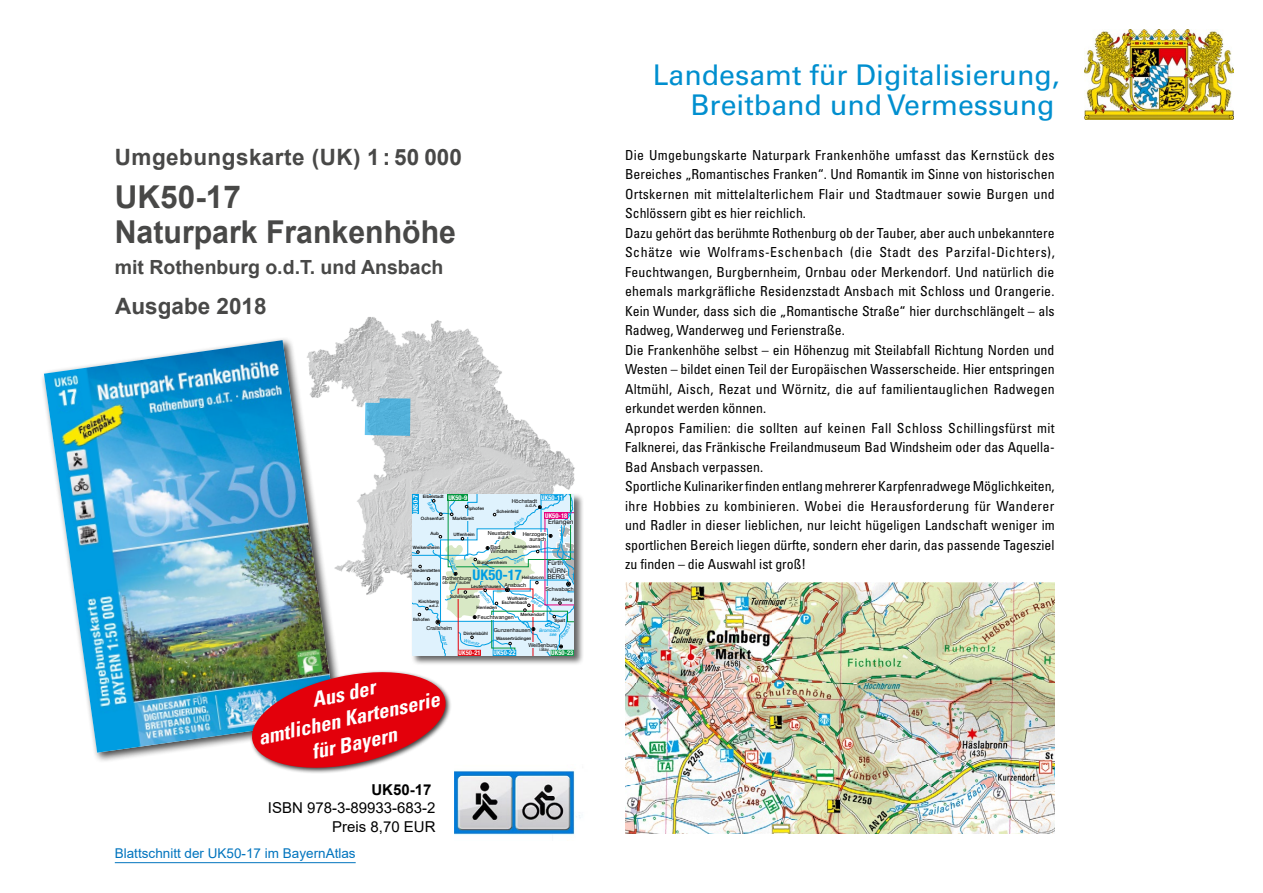
<style>
.page{position:relative;width:1263px;height:893px;background:#fff}
.page>*{position:absolute;margin:0;border:0;box-sizing:border-box;transform-origin:0 0}
.t1{font:700 31.5px/35.2px "Arial";color:#484847}
.t2{font:28.5px/30px "Univers";color:#008fcf;text-align:right}
.t3{font:700 22.5px "Arial";letter-spacing:.02em;color:#484847}
.t4{font:700 22.5px "Arial";color:#484847}
.t5{font:italic 700 condensed 20.55px/25.3px "Univers";color:#fff;text-align:center}
.t6{font:700 19.5px "Arial";color:#484847}
.t7{font:15px/18.8px "Arial";color:#000;text-align:right}
.t8{font:700 15px "Arial";color:#000}
.t9{font:700 condensed 14.7px "Helvetica Neue";color:#009ee3}
.t10{font:condensed 13.8px/19.5px "Univers";letter-spacing:.005em;color:#000}
.t11{font:13.5px "Arial";color:#0074be}
.t12{font:700 condensed 6.45px "Helvetica Neue";letter-spacing:.005em;color:#fff}
.t13{font:6.45px "Helvetica Neue";color:#000}
.t14{font:5.55px/4.9px "Helvetica Neue";color:#000}
.t15{font:italic 5.1px "Arial";color:#009ee3}
.t16{font:italic 4.65px/3.6px "Arial";color:#009ee3}
.t17{font:500 4.5px/4.1px "Helvetica Neue";color:#000}
.t18{font:4.5px "Helvetica Neue";color:#000}
.t19{font:4.5px "Helvetica Neue";color:#000;scale:.96 1}
.t20{font:500 3.9px "Helvetica Neue";color:#000}
.s1{font-weight:400;font-size:6.45px}
</style>
<div class="page">
<img style="left:625px;top:582px;width:429px;height:251px">
<img style="left:347px;top:317px;width:228px;height:278px">
<svg style="left:365px;top:398px;width:45px;height:38px;background:#5bb3da"></svg>
<div style="left:411px;top:493px;width:173px;height:173px;background:#000;opacity:.6"></div>
<div style="left:40px;top:337px;width:307px;height:426px;background:#000;opacity:.75"></div>
<img style="left:44px;top:340px;width:292px;height:413px">
<svg style="left:247px;top:665px;width:203px;height:108px"></svg>
<hr style="left:115px;top:862px;width:241px;height:1px;background:#0074be">
<img style="left:455px;top:770px;width:126px;height:65px">
<img style="left:1084px;top:30px;width:149px;height:90px">
<svg style="left:412px;top:494px;width:162px;height:162px"></svg>
<h3 class="t3" style="left:115px;top:141px;width:348px">Umgebungskarte (UK) 1 : 50 000</h3>
<h1 class="t1" style="left:115px;top:180px;width:343px">UK50-17<br>Naturpark Frankenhöhe</h1>
<h3 class="t6" style="left:115px;top:253px;width:330px">mit Rothenburg o.d.T. und Ansbach</h3>
<h3 class="t4" style="left:115px;top:290px;width:153px">Ausgabe 2018</h3>
<p class="t12" style="left:412px;top:514px;width:20px;rotate:-90deg">UK50-7</p>
<p class="t12" style="left:448px;top:493px;width:20px">UK50-9</p>
<p class="t17" style="left:423px;top:495px;width:22px">Eibelstadt</p>
<p class="t12" style="left:541px;top:494px;width:24px">UK50-11</p>
<p class="t14" style="left:512px;top:499px;width:27px">Höchstadt</p>
<p class="t18" style="left:525px;top:503px;width:13px">a.d.A.</p>
<p class="t15" style="left:432px;top:501px;width:13px;rotate:60deg">Main</p>
<p class="t17" style="left:469px;top:506px;width:17px">Iphofen</p>
<p class="t17" style="left:496px;top:510px;width:24px">Scheinfeld</p>
<p class="t17" style="left:515px;top:545px;width:27px">Langenzenn</p>
<p class="t12" style="left:545px;top:512px;width:24px">UK50-18</p>
<p class="t17" style="left:421px;top:516px;width:25px">Ochsenfurt</p>
<p class="t17" style="left:430px;top:532px;width:10px">Aub</p>
<p class="t17" style="left:453px;top:517px;width:23px">Marktbreit</p>
<p class="t17" style="left:454px;top:532px;width:23px">Uffenheim</p>
<p class="t16" style="left:513px;top:523px;width:13px;rotate:-33deg">Aisch</p>
<p class="t13" style="left:548px;top:518px;width:27px">Erlangen</p>
<p class="t14" style="left:488px;top:531px;width:24px">Neustadt</p>
<p class="t18" style="left:498px;top:535px;width:13px">a.d.A.</p>
<p class="t14" style="left:490px;top:544px;width:29px">Bad<br>Windsheim</p>
<p class="t14" style="left:530px;top:531px;width:20px;text-indent:-7px">Herzogen&shy;aurach</p>
<p class="t17" style="left:413px;top:545px;width:28px">Weikersheim</p>
<p class="t16" style="left:453px;top:556px;width:16px;rotate:69deg">Tauber</p>
<p class="t16" style="left:513px;top:561px;width:12px;rotate:-24deg">Zenn</p>
<p class="t17" style="left:477px;top:560px;width:31px">Burgbernheim</p>
<p class="t17" style="left:471px;top:584px;width:32px">Leutershausen</p>
<p class="t17" style="left:502px;top:596px;width:29px;text-indent:6px">Wolframs-<br>Eschenbach</p>
<p class="t17" style="left:463px;top:631px;width:26px">Dinkelsbühl</p>
<p class="t17" style="left:496px;top:637px;width:37px">Wassertrüdingen</p>
<p class="t13" style="left:548px;top:559px;width:17px">Fürth</p>
<p class="t17" style="left:552px;top:597px;width:22px">Abenberg</p>
<p class="t13" style="left:548px;top:567px;width:22px">NÜRN-</p>
<p class="t17" style="left:522px;top:575px;width:45px">Heilsbronn <span class="s1">BERG</span></p>
<p class="t17" style="left:413px;top:569px;width:29px">Niederstetten</p>
<p class="t17" style="left:414px;top:581px;width:26px">Schrozberg</p>
<p class="t17" style="left:413px;top:617px;width:18px">Ilshofen</p>
<p class="t9" style="left:473px;top:566px;width:51px">UK50-17</p>
<p class="t14" style="left:443px;top:575px;width:30px">Rothenburg</p>
<p class="t18" style="left:443px;top:580px;width:30px">ob der Tauber</p>
<p class="t17" style="left:450px;top:594px;width:31px">Schillingsfürst</p>
<p class="t14" style="left:478px;top:614px;width:38px">Feuchtwangen</p>
<p class="t14" style="left:504px;top:582px;width:23px">Ansbach</p>
<p class="t14" style="left:545px;top:586px;width:30px">Schwabach</p>
<p class="t16" style="left:481px;top:590px;width:17px;rotate:51deg">Altmühl</p>
<p class="t16" style="left:464px;top:639px;width:17px;rotate:12deg">Wörnitz</p>
<p class="t17" style="left:418px;top:600px;width:22px">Kirchberg</p>
<p class="t20" style="left:429px;top:604px;width:11px">a.d.J.</p>
<p class="t17" style="left:477px;top:605px;width:22px">Herrieden</p>
<p class="t17" style="left:520px;top:612px;width:26px">Merkendorf</p>
<p class="t14" style="left:528px;top:642px;width:30px">Weißenburg</p>
<p class="t19" style="left:539px;top:646px;width:12px">i.Bay.</p>
<p class="t17" style="left:554px;top:618px;width:12px">Spalt</p>
<p class="t14" style="left:426px;top:625px;width:27px">Crailsheim</p>
<p class="t14" style="left:494px;top:627px;width:38px">Gunzenhausen</p>
<p class="t16" style="left:549px;top:629px;width:12px;text-indent:-10px">Brombach see</p>
<p class="t16" style="left:445px;top:634px;width:13px;rotate:75deg">Jagst</p>
<p class="t12" style="left:459px;top:649px;width:24px">UK50-21</p>
<p class="t12" style="left:493px;top:649px;width:24px">UK50-22</p>
<p class="t12" style="left:551px;top:649px;width:24px">UK50-23</p>
<h3 class="t5" style="left:251px;top:700px;width:186px;rotate:-12deg">Aus der<br>amtlichen Kartenserie für Bayern</h3>
<p class="t8" style="left:371px;top:779px;width:62px">UK50-17</p>
<p class="t7" style="left:268px;top:798px;width:169px">ISBN 978-3-89933-683-2<br>Preis 8,70 EUR</p>
<p class="t11" style="left:115px;top:844px;width:242px">Blattschnitt der UK50-17 im BayernAtlas</p>
<h2 class="t2" style="left:653px;top:60px;width:408px">Landesamt für Digitalisierung,<br>Breitband und Vermessung</h2>
<p class="t10" style="left:625px;top:145px;width:431px">Die Umgebungskarte Naturpark Frankenhöhe umfasst das Kernstück des Bereiches „Romantisches Franken“. Und Romantik im Sinne von historischen Ortskernen mit mittelalterlichem Flair und Stadtmauer sowie Burgen und Schlössern gibt es hier reichlich.<br>Dazu gehört das berühmte Rothenburg ob der Tauber, aber auch unbekanntere Schätze wie Wolframs-Eschenbach (die Stadt des Parzifal-Dichters), Feuchtwangen, Burgbernheim, Ornbau oder Merkendorf. Und natürlich die ehemals markgräfliche Residenzstadt Ansbach mit Schloss und Orangerie.<br>Kein Wunder, dass sich die „Romantische Straße“ hier durchschlängelt – als Radweg, Wanderweg und Ferienstraße.<br>Die Frankenhöhe selbst – ein Höhenzug mit Steilabfall Richtung Norden und Westen – bildet einen Teil der Europäischen Wasserscheide. Hier entspringen Altmühl, Aisch, Rezat und Wörnitz, die auf familientauglichen Radwegen erkundet werden können.<br>Apropos Familien: die sollten auf keinen Fall Schloss Schillingsfürst mit Falknerei, das Fränkische Freilandmuseum Bad Windsheim oder das Aquella-Bad Ansbach verpassen.<br>Sportliche Kulinariker finden entlang mehrerer Karpfenradwege Möglichkeiten, ihre Hobbies zu kombinieren. Wobei die Herausforderung für Wanderer und Radler in dieser lieblichen, nur leicht hügeligen Landschaft weniger im sportlichen Bereich liegen dürfte, sondern eher darin, das passende Tagesziel zu finden – die Auswahl ist groß!</p>
</div>
